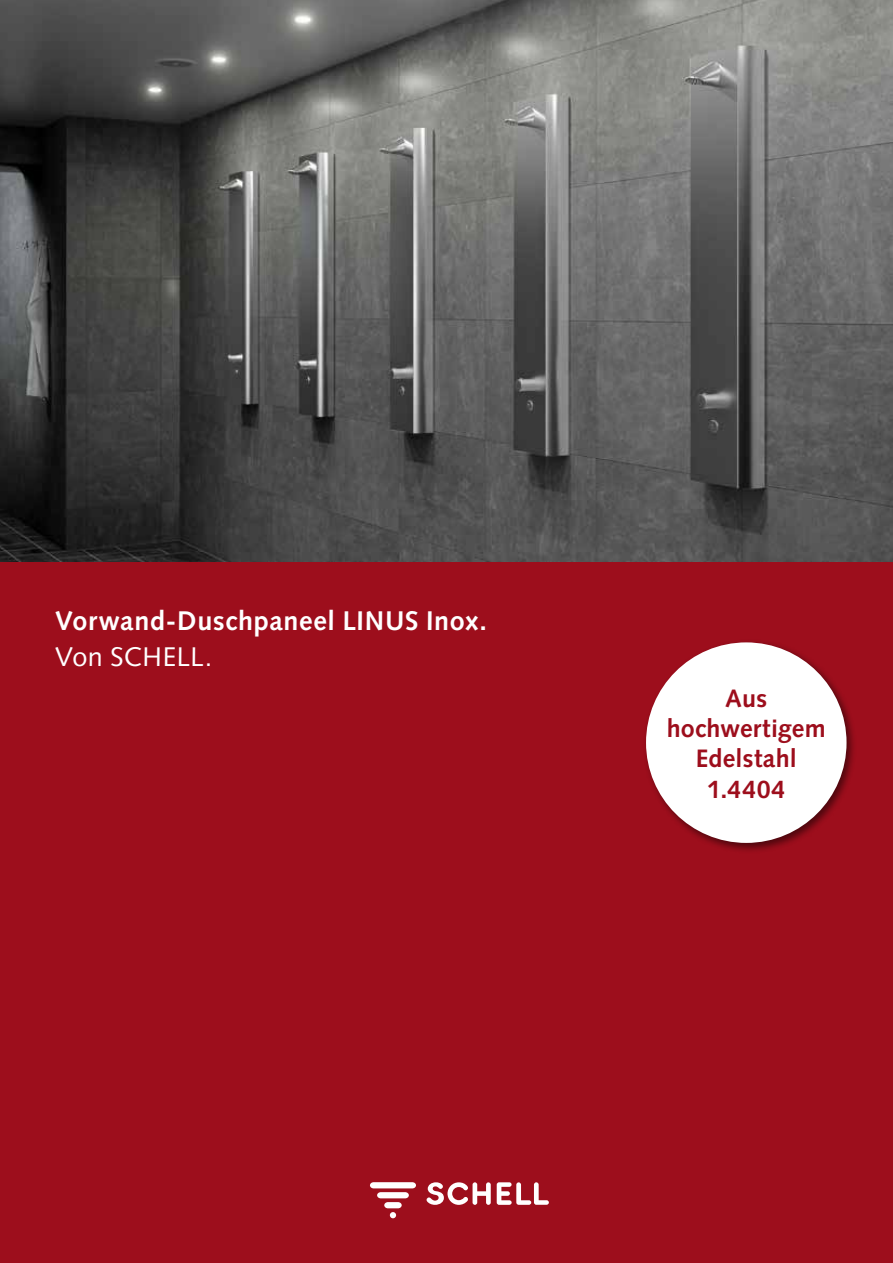
<style>
.page{position:relative;width:893px;height:1263px;background:#9d0e1c}
.page>*{position:absolute;margin:0;border:0;box-sizing:border-box;transform-origin:0 0}
.t1{font:700 27px "Syntax";letter-spacing:.02em;color:#fff}
.t2{font:27px "Syntax";letter-spacing:.015em;color:#fff}
.t3{font:700 25.2px/30.3px "Syntax";letter-spacing:.01em;color:#9d0e1c;text-align:center}
</style>
<div class="page">
<svg style="left:370px;top:1182px;width:46px;height:36px"></svg>
<svg style="left:427px;top:1182px;width:64px;height:23px"></svg>
<svg style="left:497px;top:1182px;width:52px;height:23px"></svg>
<img style="left:0;top:0;width:893px;height:561px">
<div style="left:642px;top:639px;width:215px;height:214px;background:#000;opacity:.5"></div>
<div style="left:646px;top:642px;width:200px;height:201px;background:#fff;border-radius:50%"></div>
<p class="t1" style="left:55px;top:605px;width:433px">Vorwand-Duschpaneel LINUS Inox.</p>
<p class="t2" style="left:55px;top:641px;width:159px">Von SCHELL.</p>
<p class="t3" style="left:667px;top:683px;width:161px">Aus hochwertigem<br>Edelstahl<br>1.4404</p>
</div>
